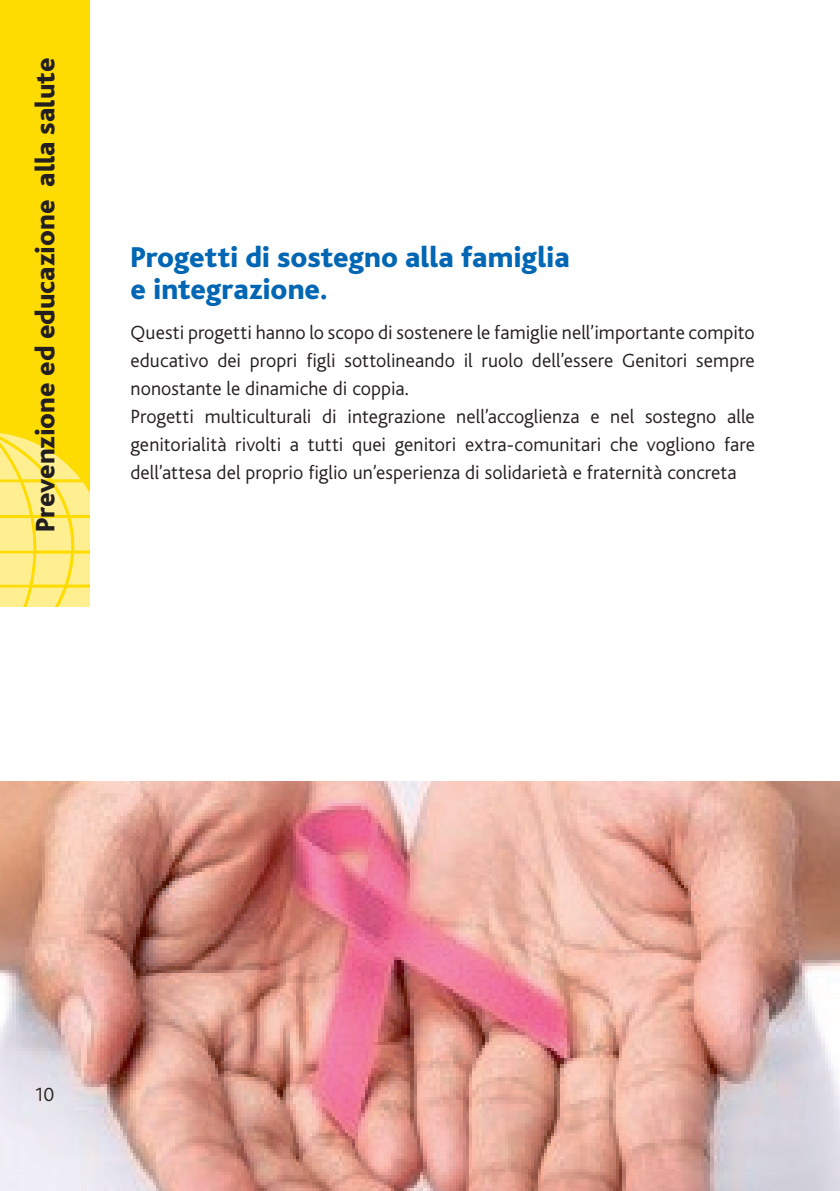
<style>
.page{position:relative;width:840px;height:1191px;background:#fff}
.page>*{position:absolute;margin:0;border:0;box-sizing:border-box;transform-origin:0 0}
.t1{font:800 30px/32px "Bliss";color:#0166b3}
.t2{font:800 28px "Bliss";color:#231f20}
.t3{font:300 20px/28px "Bliss";letter-spacing:.005em;color:#231f20}
</style>
<div class="page">
<img style="left:0;top:781px;width:839px;height:410px">
<div style="left:0;top:0;width:89px;height:607px;background:#ffdc01"></div>
<svg style="left:0;top:433px;width:89px;height:174px"></svg>
<h2 class="t2" style="left:31px;top:532px;width:475px;rotate:-90deg">Prevenzione ed educazione alla salute</h2>
<h1 class="t1" style="left:130px;top:242px;width:440px">Progetti di sostegno alla famiglia e integrazione.</h1>
<p class="t3" style="left:130px;top:319px;width:625px">Questi progetti hanno lo scopo di sostenere le famiglie nell’importante compito educativo dei propri figli sottolineando il ruolo dell’essere Genitori sempre nonostante le dinamiche di coppia.<br>Progetti multiculturali di integrazione nell’accoglienza e nel sostegno alle genitorialità rivolti a tutti quei genitori extra-comunitari che vogliono fare dell’attesa del proprio figlio un’esperienza di solidarietà e fraternità concreta</p>
<p class="t3" style="left:34px;top:1081px;width:22px">10</p>
</div>
